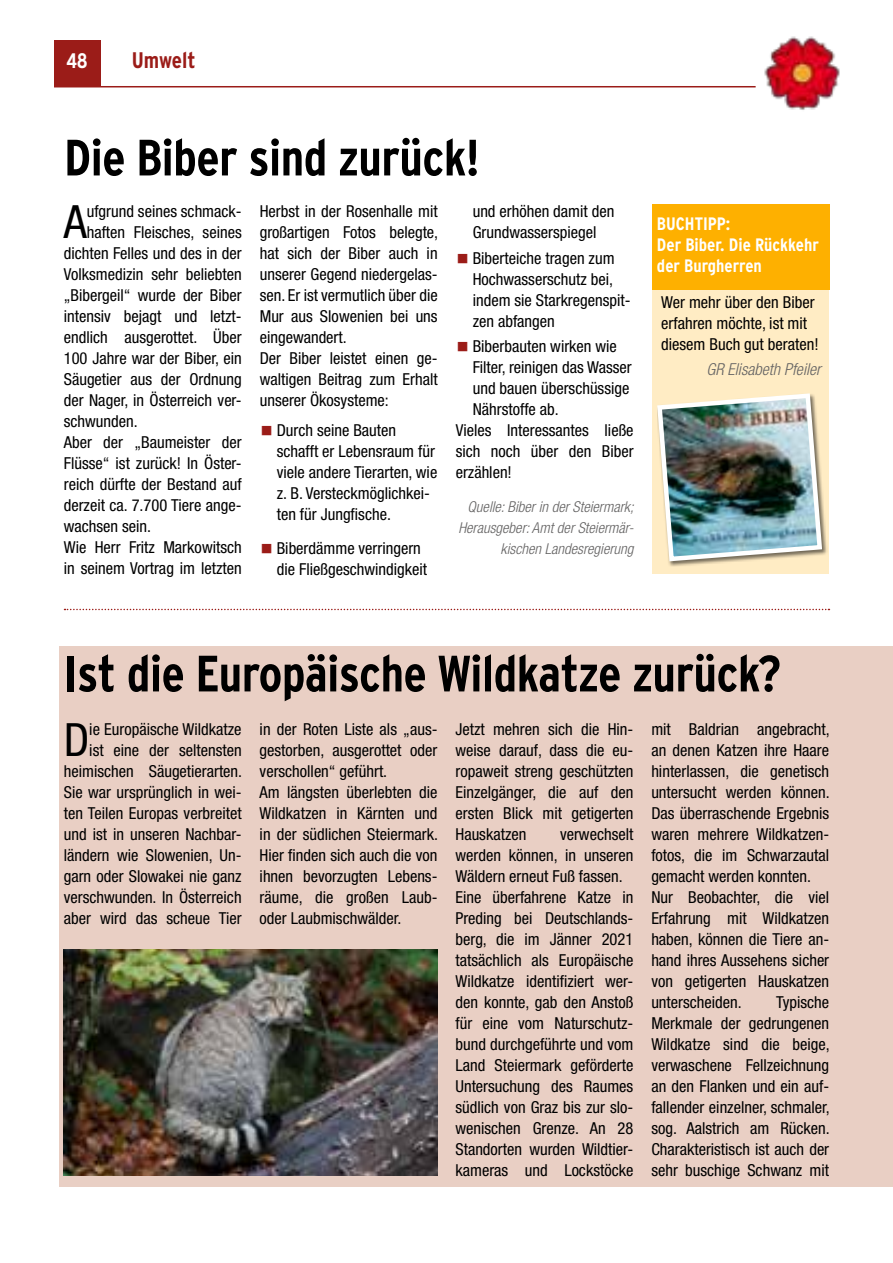
<style>
.page{position:relative;width:893px;height:1263px;background:#fff}
.page>*{position:absolute;margin:0;border:0;box-sizing:border-box;transform-origin:0 0}
.t1{font:700 51px "Interstate Condensed";letter-spacing:-.01em;color:#000}
.t2{font:condensed 45.9px "Helvetica Neue LT Std";color:#000}
.t3{font:700 22.5px "Interstate Condensed";color:#9b1c18}
.t4{font:700 21px "Interstate Condensed";color:#fff}
.t5{font:700 18px/21px "Interstate Condensed";color:#fff}
.t6{font:condensed 16.5px/21px "Helvetica Neue LT Std";color:#000}
.t7{font:italic 300 condensed 16.5px "Helvetica Neue LT Std";color:#646363}
.t8{font:italic 300 condensed 15px/21px "Helvetica Neue LT Std";color:#646363;text-align:right}
.s1{font-family:"Cambria";font-stretch:normal;color:#9b1c18}
</style>
<div class="page">
<div style="left:653px;top:273px;width:176px;height:301px;background:#ffecc4"></div>
<div style="left:652px;top:204px;width:177px;height:85px;background:#feb000"></div>
<div style="left:657px;top:393px;width:170px;height:173px;background:#000;opacity:.55"></div>
<img style="left:657px;top:393px;width:167px;height:171px">
<div style="left:54px;top:40px;width:46px;height:47px;background:#9b1c18"></div>
<hr style="left:54px;top:86px;width:702px;height:1px;background:#9b1c18">
<img style="left:755px;top:36px;width:85px;height:74px">
<div style="left:60px;top:646px;width:833px;height:540px;background:#e9cfc4"></div>
<img style="left:64px;top:949px;width:374px;height:227px">
<svg style="left:65px;top:609px;width:764px;height:1px"></svg>
<p class="t4" style="left:66px;top:49px;width:23px">48</p>
<h3 class="t3" style="left:132px;top:47px;width:65px">Umwelt</h3>
<h1 class="t1" style="left:64px;top:129px;width:417px">Die Biber sind zurück!</h1>
<h2 class="t2" style="left:64px;top:196px;width:24px">A</h2>
<p class="t6" style="left:87px;top:201px;width:156px">ufgrund seines schmack-</p>
<p class="t6" style="left:87px;top:222px;width:156px">haften Fleisches, seines</p>
<p class="t6" style="left:64px;top:243px;width:179px">dichten Felles und des in der</p>
<p class="t6" style="left:64px;top:264px;width:179px">Volksmedizin sehr beliebten</p>
<p class="t6" style="left:64px;top:285px;width:179px">„Bibergeil“ wurde der Biber</p>
<p class="t6" style="left:64px;top:306px;width:179px">intensiv bejagt und letzt-</p>
<p class="t6" style="left:64px;top:327px;width:179px">endlich ausgerottet. Über</p>
<p class="t6" style="left:64px;top:348px;width:179px">100 Jahre war der Biber, ein</p>
<p class="t6" style="left:64px;top:369px;width:179px">Säugetier aus der Ordnung</p>
<p class="t6" style="left:64px;top:390px;width:179px">der Nager, in Österreich ver-</p>
<p class="t6" style="left:64px;top:411px;width:75px">schwunden.</p>
<p class="t6" style="left:64px;top:432px;width:179px">Aber der „Baumeister der</p>
<p class="t6" style="left:64px;top:453px;width:179px">Flüsse“ ist zurück! In Öster-</p>
<p class="t6" style="left:64px;top:474px;width:179px">reich dürfte der Bestand auf</p>
<p class="t6" style="left:64px;top:495px;width:179px">derzeit ca. 7.700 Tiere ange-</p>
<p class="t6" style="left:64px;top:516px;width:89px">wachsen sein.</p>
<p class="t6" style="left:64px;top:537px;width:179px">Wie Herr Fritz Markowitsch</p>
<p class="t6" style="left:64px;top:558px;width:179px">in seinem Vortrag im letzten</p>
<p class="t6" style="left:260px;top:201px;width:180px">Herbst in der Rosenhalle mit großartigen Fotos belegte, hat sich der Biber auch in unserer Gegend niedergelas&shy;sen. Er ist vermutlich über die<br>Mur aus Slowenien bei uns eingewandert.<br>Der Biber leistet einen ge&shy;waltigen Beitrag zum Erhalt unserer Ökosysteme:</p>
<p class="t6" style="left:277px;top:419px;width:162px;text-indent:-17px"><span class="s1">◼</span> Durch seine Bauten schafft er Lebensraum für viele andere Tierarten, wie z. B. Versteckmöglichkei&shy;ten für Jungfische.</p>
<p class="t6" style="left:277px;top:537px;width:152px;text-indent:-17px"><span class="s1">◼</span> Biberdämme verringern die Fließgeschwindigkeit</p>
<p class="t6" style="left:473px;top:201px;width:143px">und erhöhen damit den<br>Grundwasserspiegel</p>
<p class="t6" style="left:473px;top:247px;width:159px;text-indent:-17px"><span class="s1">◼</span> Biberteiche tragen zum<br>Hochwasserschutz bei, indem sie Starkregenspit&shy;zen abfangen</p>
<p class="t6" style="left:456px;top:336px;width:163px"><span class="s1">◼</span> Biberbauten wirken wie</p>
<p class="t6" style="left:473px;top:357px;width:161px">Filter, reinigen das Wasser</p>
<p class="t6" style="left:473px;top:378px;width:158px">und bauen überschüssige</p>
<p class="t6" style="left:473px;top:399px;width:88px">Nährstoffe ab.</p>
<p class="t6" style="left:456px;top:420px;width:179px">Vieles Interessantes ließe</p>
<p class="t6" style="left:456px;top:441px;width:179px">sich noch über den Biber</p>
<p class="t6" style="left:456px;top:462px;width:58px">erzählen!</p>
<p class="t8" style="left:458px;top:496px;width:177px">Quelle: Biber in der Steiermark;<br>Herausgeber: Amt der Steiermär&shy;kischen Landesregierung</p>
<p class="t5" style="left:657px;top:213px;width:163px">BUCHTIPP:<br>Der Biber. Die Rückkehr der Burgherren</p>
<p class="t6" style="left:661px;top:292px;width:159px">Wer mehr über den Biber erfahren möchte, ist mit diesem Buch gut beraten!</p>
<p class="t7" style="left:706px;top:360px;width:116px">GR Elisabeth Pfeiler</p>
<h1 class="t1" style="left:64px;top:645px;width:718px">Ist die Europäische Wildkatze zurück?</h1>
<p class="t6" style="left:64px;top:718px;width:180px;text-align:right">ie Europäische Wildkatze<br>ist eine der seltensten heimischen Säugetierarten.<br>Sie war ursprünglich in wei&shy;ten Teilen Europas verbreitet und ist in unseren Nachbar&shy;ländern wie Slowenien, Un&shy;garn oder Slowakei nie ganz verschwunden. In Österreich aber wird das scheue Tier</p>
<p class="t6" style="left:260px;top:718px;width:180px">in der Roten Liste als „aus&shy;gestorben, ausgerottet oder verschollen“ geführt.<br>Am längsten überlebten die<br>Wildkatzen in Kärnten und in der südlichen Steiermark.<br>Hier finden sich auch die von ihnen bevorzugten Lebens&shy;räume, die großen Laub&shy;oder Laubmischwälder.</p>
<p class="t6" style="left:455px;top:718px;width:179px;text-align:justify">Jetzt mehren sich die Hin&shy;weise darauf, dass die eu&shy;ropaweit streng geschützten Einzelgänger, die auf den ersten Blick mit getigerten Hauskatzen</p>
<h2 class="t2" style="left:64px;top:713px;width:27px">D</h2>
<p class="t6" style="left:455px;top:823px;width:179px;text-indent:105px">verwechselt werden können, in unseren<br>Wäldern erneut Fuß fassen.<br>Eine überfahrene Katze in<br>Preding bei Deutschlands&shy;berg, die im Jänner 2021 tatsächlich als Europäische<br>Wildkatze identifiziert wer&shy;den konnte, gab den Anstoß für eine vom Naturschutz&shy;bund durchgeführte und vom<br>Land Steiermark geförderte<br>Untersuchung des Raumes südlich von Graz bis zur slo&shy;wenischen Grenze. An 28<br>Standorten wurden Wildtier&shy;kameras und Lockstöcke</p>
<p class="t6" style="left:651px;top:718px;width:180px">mit Baldrian angebracht, an denen Katzen ihre Haare hinterlassen, die genetisch untersucht werden können.<br>Das überraschende Ergebnis waren mehrere Wildkatzen&shy;fotos, die im Schwarzautal gemacht werden konnten.<br>Nur Beobachter, die viel<br>Erfahrung mit Wildkatzen haben, können die Tiere an&shy;hand ihres Aussehens sicher von getigerten Hauskatzen unterscheiden.</p>
<p class="t6" style="left:651px;top:991px;width:180px;text-align:justify;text-indent:125px">Typische Merkmale der gedrungenen Wildkatze sind die beige, verwaschene Fellzeichnung an den Flanken und ein auf&shy;fallender einzelner, schmaler, sog. Aalstrich am Rücken.<br>Charakteristisch ist auch der sehr buschige Schwanz mit</p>
</div>
